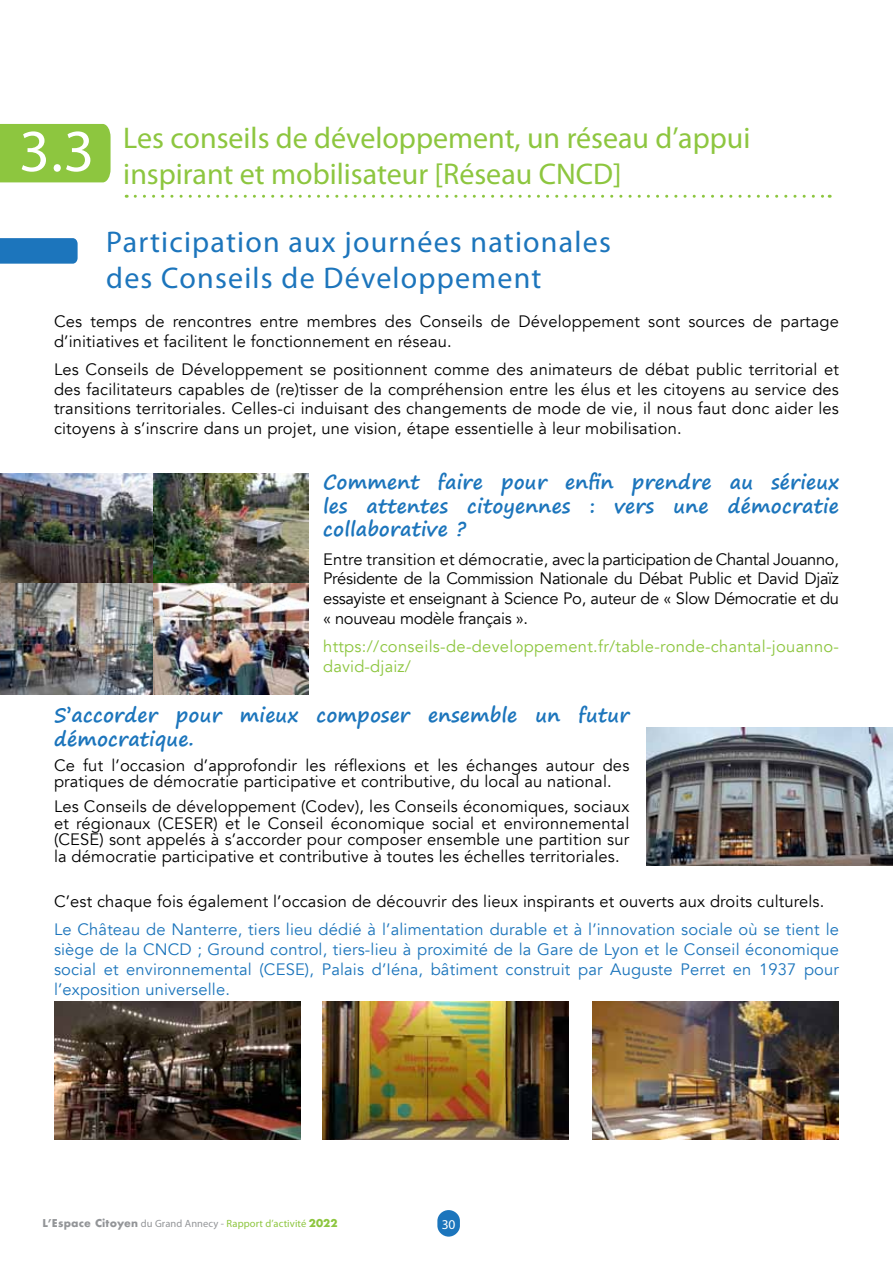
<style>
.page{position:relative;width:893px;height:1263px;background:#fff}
.page>*{position:absolute;margin:0;border:0;box-sizing:border-box;transform-origin:0 0}
.t1{font:30px/36px "Myriad Pro";color:#8dc63f}
.t2{font:30px/36px "Myriad Pro";letter-spacing:.04em;color:#1c75bc}
.t3{font:700 19.5px/23.4px "Segoe Print";letter-spacing:.01em;color:#1c75bc;text-align:justify}
.t4{font:16.5px/19.8px "Avenir";letter-spacing:.01em;color:#000;text-align:justify}
.t5{font:16.5px/19.8px "Avenir";letter-spacing:.01em;color:#1c75bc;text-align:justify}
.t6{font:16.5px/19.8px "Avenir";letter-spacing:.02em;color:#8dc63f}
.t7{font:13.5px "Myriad Pro";color:#fff}
.t8{font:10.5px "Myriad Pro";letter-spacing:.01em;color:#8dc63f}
.s1{font-size:60px;color:#fff}
.s2{font-family:"Futura";font-weight:700;color:#939598}
.s3{color:#939598}
.s4{font-family:"Futura";font-weight:700}
</style>
<div class="page">
<div style="left:437px;top:1210px;width:23px;height:26px;background:#1c75bc;border-radius:11px"></div>
<svg style="left:0;top:238px;width:78px;height:26px;background:#2279bd"></svg>
<img style="left:0;top:473px;width:153px;height:221px">
<img style="left:646px;top:727px;width:247px;height:138px">
<img style="left:592px;top:1001px;width:247px;height:139px">
<img style="left:322px;top:1001px;width:247px;height:139px">
<img style="left:54px;top:1001px;width:247px;height:139px">
<img style="left:153px;top:473px;width:155px;height:221px">
<div style="left:0;top:124px;width:111px;height:58px;background:#8dc63f"></div>
<svg style="left:135px;top:195px;width:695px;height:3px"></svg>
<h1 class="t1" style="left:123px;top:119px;width:629px;text-indent:-104px"><span class="s1">3.3</span> Les conseils de développement, un réseau d’appui inspirant et mobilisateur [Réseau CNCD]</h1>
<h1 class="t2" style="left:106px;top:224px;width:506px">Participation aux journées nationales des Conseils de Développement</h1>
<p class="t4" style="left:54px;top:311px;width:786px">Ces temps de rencontres entre membres des Conseils de Développement sont sources de partage d’initiatives et facilitent le fonctionnement en réseau.</p>
<p class="t4" style="left:54px;top:359px;width:786px">Les Conseils de Développement se positionnent comme des animateurs de débat public territorial et des facilitateurs capables de (re)tisser de la compréhension entre les élus et les citoyens au service des transitions territoriales. Celles-ci induisant des changements de mode de vie, il nous faut donc aider les citoyens à s’inscrire dans un projet, une vision, étape essentielle à leur mobilisation.</p>
<p class="t3" style="left:323px;top:470px;width:517px">Comment faire pour enfin prendre au sérieux les attentes citoyennes : vers une démocratie collaborative ?</p>
<p class="t4" style="left:323px;top:549px;width:517px">Entre transition et démocratie, avec la participation de Chantal Jouanno, Présidente de la Commission Nationale du Débat Public et David Djaïz essayiste et enseignant à Science Po, auteur de « Slow Démocratie et du « nouveau modèle français ».</p>
<p class="t6" style="left:323px;top:637px;width:517px">https://conseils-de-developpement.fr/table-ronde-chantal-jouanno&shy;david-djaiz/</p>
<p class="t3" style="left:54px;top:703px;width:577px">S’accorder pour mieux composer ensemble un futur démocratique.</p>
<p class="t4" style="left:54px;top:757px;width:577px;line-height:16.5px">Ce fut l’occasion d’approfondir les réflexions et les échanges autour des pratiques de démocratie participative et contributive, du local au national.</p>
<p class="t4" style="left:54px;top:799px;width:577px;line-height:16.5px">Les Conseils de développement (Codev), les Conseils économiques, sociaux et régionaux (CESER) et le Conseil économique social et environnemental (CESE) sont appelés à s’accorder pour composer ensemble une partition sur la démocratie participative et contributive à toutes les échelles territoriales.</p>
<p class="t4" style="left:54px;top:892px;width:772px">C’est chaque fois également l’occasion de découvrir des lieux inspirants et ouverts aux droits culturels.</p>
<p class="t5" style="left:54px;top:920px;width:786px">Le Château de Nanterre, tiers lieu dédié à l’alimentation durable et à l’innovation sociale où se tient le siège de la CNCD ; Ground control, tiers-lieu à proximité de la Gare de Lyon et le Conseil économique social et environnemental (CESE), Palais d’Iéna, bâtiment construit par Auguste Perret en 1937 pour l’exposition universelle.</p>
<p class="t8" style="left:43px;top:1217px;width:297px"><span class="s2">L’Espace Citoyen</span> <span class="s3">du Grand Annecy -</span> Rapport d’activité <span class="s4">2022</span></p>
<p class="t7" style="left:442px;top:1216px;width:15px">30</p>
</div>
